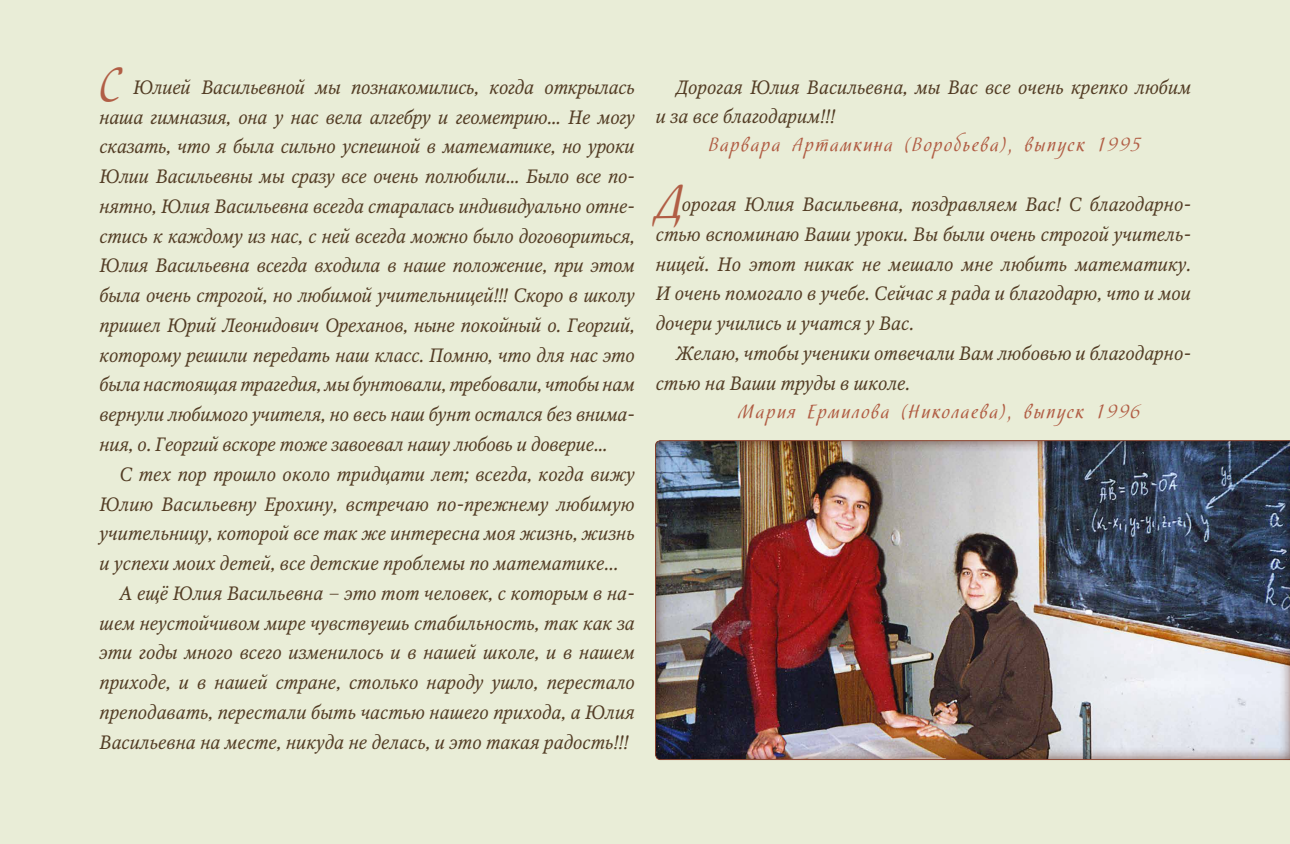
<style>
.page{position:relative;width:1290px;height:844px;background:#fff}
.page>*{position:absolute;margin:0;border:0;box-sizing:border-box;transform-origin:0 0}
.t1{font:48.12px "Hortensia C";color:#b15e45}
.t2{font:italic 19.25px/29.8px "Octava C";color:#533d25;text-align:justify}
.t3{font:19.25px "Hortensia C";letter-spacing:.07em;color:#b15e45}
</style>
<div class="page">
<div style="left:0;top:0;width:1290px;height:843px;background:#e9edd7"></div>
<div style="left:653px;top:437px;width:637px;height:324px;background:#5e1a00;opacity:.75"></div>
<h1 class="t1" style="left:99px;top:54px;width:25px">С</h1>
<p class="t2" style="left:99px;top:73px;width:537px;text-indent:34px">Юлией Васильевной мы познакомились, когда открылась наша гимназия, она у нас вела алгебру и геометрию... Не могу сказать, что я была сильно успешной в математике, но уроки Юлии Васильевны мы сразу все очень полюбили... Было все по&shy;нятно, Юлия Васильевна всегда старалась индивидуально отне&shy;стись к каждому из нас, с ней всегда можно было договориться, Юлия Васильевна всегда входила в наше положение, при этом была очень строгой, но любимой учительницей!!! Скоро в школу пришел Юрий Леонидович Ореханов, ныне покойный о. Георгий, которому решили передать наш класс. Помню, что для нас это была настоящая трагедия, мы бунтовали, требовали, чтобы нам вернули любимого учителя, но весь наш бунт остался без внима&shy;ния, о. Георгий вскоре тоже завоевал нашу любовь и доверие...</p>
<p class="t2" style="left:119px;top:459px;width:517px">С тех пор прошло около тридцати лет; всегда, когда вижу</p>
<p class="t2" style="left:99px;top:489px;width:537px">Юлию Васильевну Ерохину, встречаю по-прежнему любимую</p>
<p class="t2" style="left:99px;top:519px;width:537px">учительницу, которой все так же интересна моя жизнь, жизнь</p>
<p class="t2" style="left:99px;top:548px;width:520px">и успехи моих детей, все детские проблемы по математике...</p>
<p class="t2" style="left:119px;top:578px;width:517px">А ещё Юлия Васильевна – это тот человек, с которым в на-</p>
<p class="t2" style="left:99px;top:608px;width:537px">шем неустойчивом мире чувствуешь стабильность, так как за</p>
<p class="t2" style="left:99px;top:638px;width:537px">эти годы много всего изменилось и в нашей школе, и в нашем</p>
<p class="t2" style="left:99px;top:667px;width:537px">приходе, и в нашей стране, столько народу ушло, перестало</p>
<p class="t2" style="left:99px;top:697px;width:537px">преподавать, перестали быть частью нашего прихода, а Юлия</p>
<p class="t2" style="left:99px;top:727px;width:530px">Васильевна на месте, никуда не делась, и это такая радость!!!</p>
<p class="t2" style="left:655px;top:72px;width:537px;text-indent:20px">Дорогая Юлия Васильевна, мы Вас все очень крепко любим и за все благодарим!!!</p>
<p class="t3" style="left:709px;top:133px;width:434px">Варвара Артамкина (Воробьева), выпуск 1995</p>
<h1 class="t1" style="left:655px;top:172px;width:30px">Д</h1>
<p class="t2" style="left:655px;top:190px;width:537px;text-indent:26px">орогая Юлия Васильевна, поздравляем Вас! С благодарно&shy;стью вспоминаю Ваши уроки. Вы были очень строгой учитель&shy;ницей. Но этот никак не мешало мне любить математику.<br>И очень помогало в учебе. Сейчас я рада и благодарю, что и мои дочери учились и учатся у Вас.</p>
<p class="t2" style="left:655px;top:339px;width:537px;text-indent:20px">Желаю, чтобы ученики отвечали Вам любовью и благодарно&shy;стью на Ваши труды в школе.</p>
<p class="t3" style="left:738px;top:399px;width:405px">Мария Ермилова (Николаева), выпуск 1996</p>
</div>
